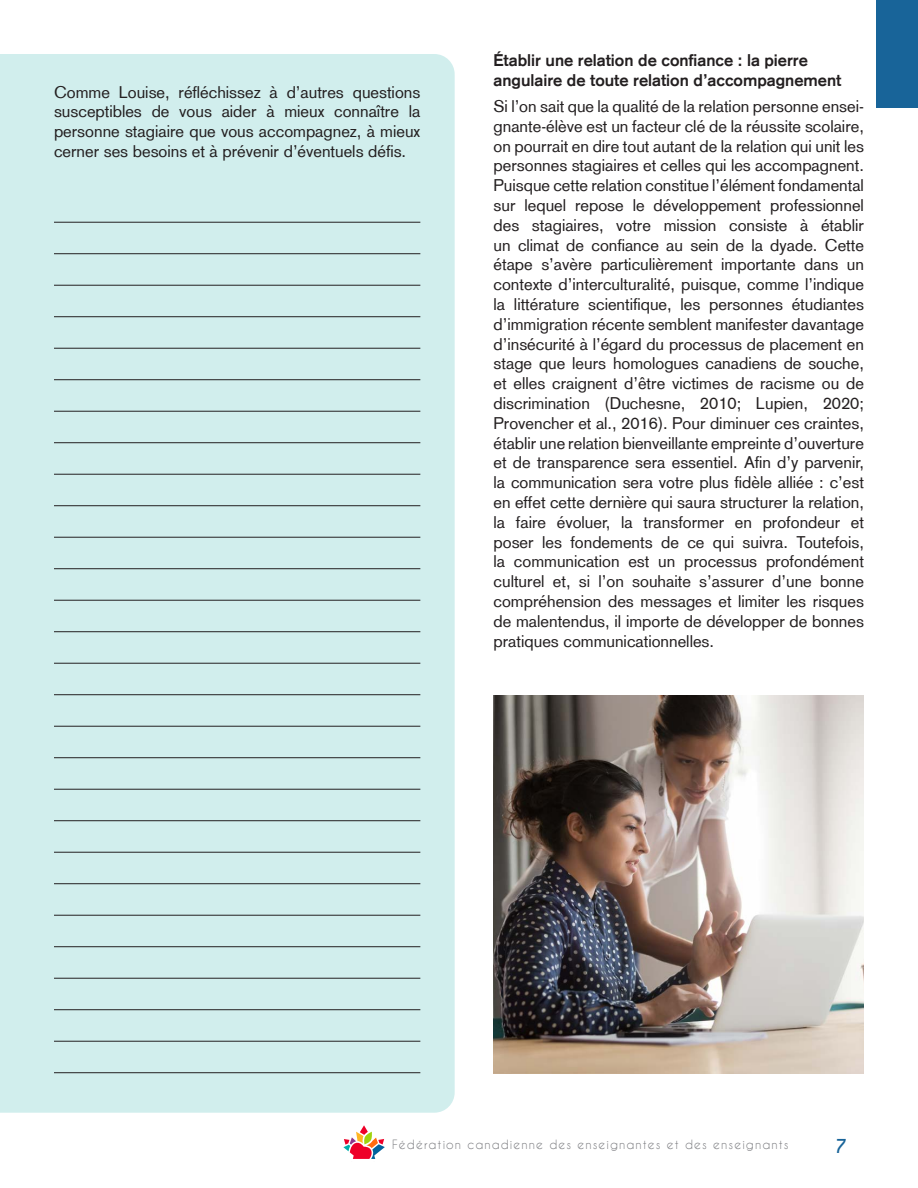
<style>
.page{position:relative;width:918px;height:1188px;background:#fff}
.page>*{position:absolute;margin:0;border:0;box-sizing:border-box;transform-origin:0 0}
.t1{font:700 18px "Caviar Dreams";color:#186499}
.Texte{font:16.5px/19.8px "Basic Commercial LT Com";color:#231f20;text-align:justify}
._2e_sous_titre_noir{font:700 16.5px/19.8px "Basic Commercial LT Com";color:#231f20}
.t2{font:12px "Caviar Dreams";letter-spacing:.09em;color:#76777b}
</style>
<div class="page">
<svg style="left:343px;top:1125px;width:42px;height:34px"></svg>
<div style="left:876px;top:0;width:42px;height:108px;background:#186499"></div>
<div style="left:0;top:54px;width:455px;height:1059px;background:#d1eeed"></div>
<hr style="left:54px;top:222px;width:366px;height:1px;background:#231f20">
<hr style="left:54px;top:253px;width:366px;height:1px;background:#231f20">
<hr style="left:54px;top:285px;width:366px;height:1px;background:#231f20">
<hr style="left:54px;top:316px;width:366px;height:1px;background:#231f20">
<hr style="left:54px;top:348px;width:366px;height:1px;background:#231f20">
<hr style="left:54px;top:379px;width:366px;height:1px;background:#231f20">
<hr style="left:54px;top:411px;width:366px;height:1px;background:#231f20">
<hr style="left:54px;top:442px;width:366px;height:1px;background:#231f20">
<hr style="left:54px;top:474px;width:366px;height:1px;background:#231f20">
<hr style="left:54px;top:505px;width:366px;height:1px;background:#231f20">
<hr style="left:54px;top:537px;width:366px;height:1px;background:#231f20">
<hr style="left:54px;top:568px;width:366px;height:1px;background:#231f20">
<hr style="left:54px;top:600px;width:366px;height:1px;background:#231f20">
<hr style="left:54px;top:631px;width:366px;height:1px;background:#231f20">
<hr style="left:54px;top:663px;width:366px;height:1px;background:#231f20">
<hr style="left:54px;top:694px;width:366px;height:1px;background:#231f20">
<hr style="left:54px;top:726px;width:366px;height:1px;background:#231f20">
<hr style="left:54px;top:757px;width:366px;height:1px;background:#231f20">
<hr style="left:54px;top:789px;width:366px;height:1px;background:#231f20">
<hr style="left:54px;top:820px;width:366px;height:1px;background:#231f20">
<hr style="left:54px;top:852px;width:366px;height:1px;background:#231f20">
<hr style="left:54px;top:883px;width:366px;height:1px;background:#231f20">
<hr style="left:54px;top:915px;width:366px;height:1px;background:#231f20">
<hr style="left:54px;top:946px;width:366px;height:1px;background:#231f20">
<hr style="left:54px;top:978px;width:366px;height:1px;background:#231f20">
<hr style="left:54px;top:1009px;width:366px;height:1px;background:#231f20">
<hr style="left:54px;top:1041px;width:366px;height:1px;background:#231f20">
<hr style="left:54px;top:1072px;width:366px;height:1px;background:#231f20">
<img style="left:494px;top:696px;width:370px;height:378px">
<p class="Texte" style="left:54px;top:82px;width:368px">Comme Louise, réfléchissez à d’autres questions susceptibles de vous aider à mieux connaître la personne stagiaire que vous accompagnez, à mieux cerner ses besoins et à prévenir d’éventuels défis.</p>
<p class="_2e_sous_titre_noir" style="left:494px;top:50px;width:349px">Établir une relation de confiance : la pierre angulaire de toute relation d’accompagnement</p>
<p class="Texte" style="left:494px;top:96px;width:372px">Si l’on sait que la qualité de la relation personne ensei&shy;gnante-élève est un facteur clé de la réussite scolaire, on pourrait en dire tout autant de la relation qui unit les personnes stagiaires et celles qui les accompagnent.<br>Puisque cette relation constitue l’élément fondamental sur lequel repose le développement professionnel des stagiaires, votre mission consiste à établir un climat de confiance au sein de la dyade. Cette étape s’avère particulièrement importante dans un contexte d’interculturalité, puisque, comme l’indique la littérature scientifique, les personnes étudiantes d’immigration récente semblent manifester davantage d’insécurité à l’égard du processus de placement en stage que leurs homologues canadiens de souche, et elles craignent d’être victimes de racisme ou de discrimination (Duchesne, 2010; Lupien, 2020; Provencher et al., 2016). Pour diminuer ces craintes, établir une relation bienveillante empreinte d’ouverture et de transparence sera essentiel. Afin d’y parvenir, la communication sera votre plus fidèle alliée : c’est en effet cette dernière qui saura structurer la relation, la faire évoluer, la transformer en profondeur et poser les fondements de ce qui suivra. Toutefois, la communication est un processus profondément culturel et, si l’on souhaite s’assurer d’une bonne compréhension des messages et limiter les risques de malentendus, il importe de développer de bonnes pratiques communicationnelles.</p>
<p class="t2" style="left:392px;top:1137px;width:398px">Fédération canadienne des enseignantes et des enseignants</p>
<p class="t1" style="left:836px;top:1136px;width:13px">7</p>
</div>
